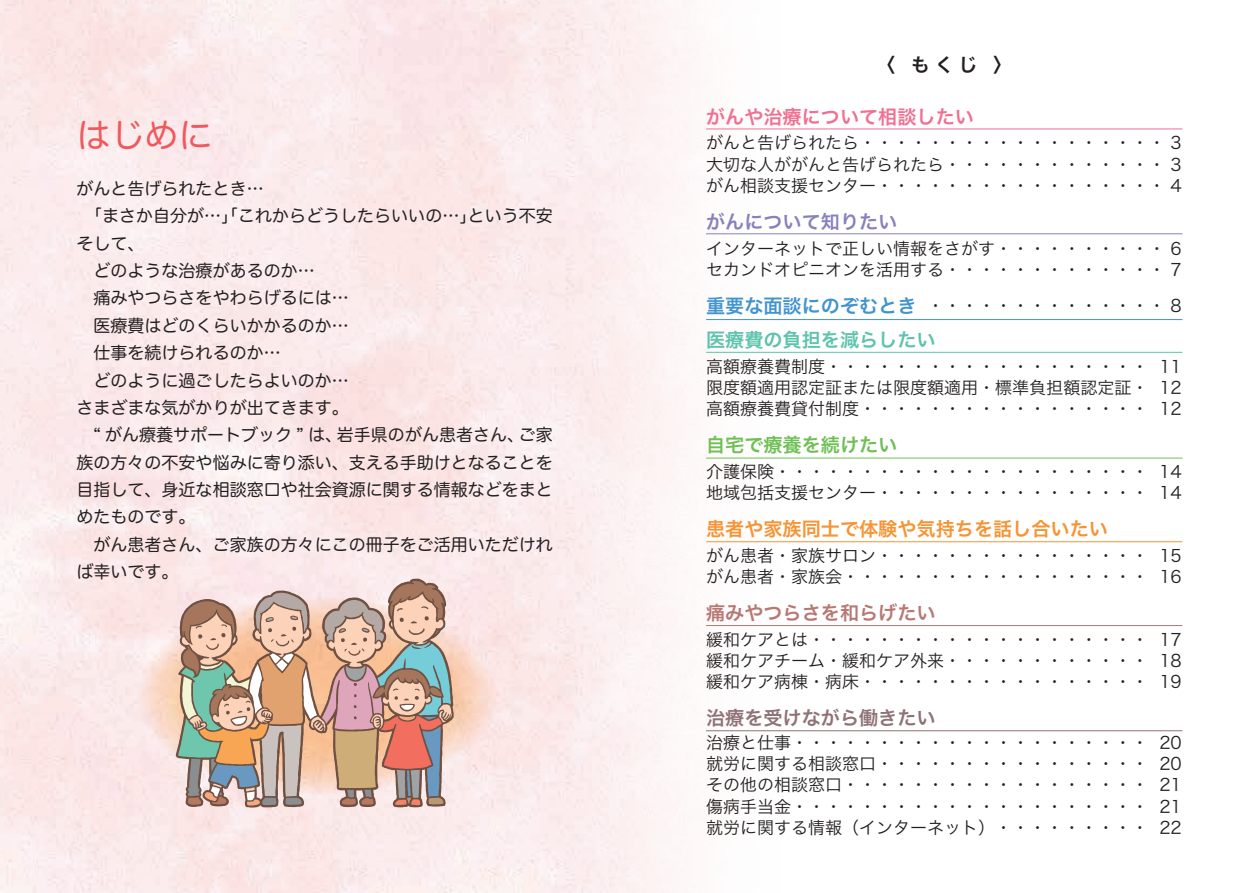
<style>
.page{position:relative;width:1259px;height:893px;background:#fff}
.page>*{position:absolute;margin:0;border:0;box-sizing:border-box;transform-origin:0 0}
.t1{font:34.05px "Hira Maru Pro W4";color:#f0595b}
.t2{font:19.2px "Hiragino Sans W6";color:#f79332}
.t3{font:19.2px "Hiragino Sans W6";color:#f17091}
.t4{font:19.2px "Hiragino Sans W6";color:#5dc3ad}
.t5{font:19.2px "Hiragino Sans W6";color:#b77874}
.t6{font:19.2px "Hiragino Sans W6";color:#8f7276}
.t7{font:19.2px "Hiragino Sans W6";color:#8781bd}
.t8{font:19.2px "Hiragino Sans W6";color:#6fbf54}
.t9{font:19.2px "Hiragino Sans W6";color:#231f20}
.t10{font:16.95px/21.3px "Hiragino Sans W3";color:#231f20;text-align:justify}
.t11{font:16.95px/27.3px "Hira Maru Pro W4";color:#231f20}
.s1{font-family:"Hiragino Sans W6";font-size:19.2px;color:#4194d0}
</style>
<div class="page">
<svg style="left:136px;top:597px;width:361px;height:198px;background:#f9dacb"></svg>
<div style="left:566px;top:0;width:216px;height:893px;background:#fdf6f6"></div>
<svg style="left:176px;top:579px;width:277px;height:228px;background:#ead2cc"></svg>
<svg style="left:178px;top:581px;width:274px;height:225px;background:#c8ab9a"></svg>
<hr style="left:706px;top:129px;width:476px;height:1px;background:#f17091">
<hr style="left:706px;top:233px;width:476px;height:1px;background:#8781bd">
<hr style="left:706px;top:319px;width:476px;height:1px;background:#4194d0">
<hr style="left:706px;top:352px;width:476px;height:1px;background:#5dc3ad">
<hr style="left:706px;top:458px;width:476px;height:1px;background:#6fbf54">
<hr style="left:706px;top:541px;width:476px;height:1px;background:#f79332">
<hr style="left:706px;top:625px;width:476px;height:1px;background:#b77874">
<hr style="left:706px;top:730px;width:476px;height:1px;background:#8f7276">
<h1 class="t1" style="left:77px;top:106px;width:138px">はじめに</h1>
<p class="t11" style="left:77px;top:174px;width:478px">がんと告げられたとき…<br>　「まさか自分が…」「これからどうしたらいいの…」という不安そして、<br>　どのような治療があるのか…<br>　痛みやつらさをやわらげるには…<br>　医療費はどのくらいかかるのか…<br>　仕事を続けられるのか…<br>　どのように過ごしたらよいのか…<br>さまざまな気がかりが出てきます。<br>　“ がん療養サポートブック ” は、岩手県のがん患者さん、ご家族の方々の不安や悩みに寄り添い、支える手助けとなることを目指して、身近な相談窓口や社会資源に関する情報などをまとめたものです。<br>　がん患者さん、ご家族の方々にこの冊子をご活用いただければ幸いです。</p>
<p class="t9" style="left:876px;top:48px;width:137px">〈 もくじ 〉</p>
<p class="t3" style="left:706px;top:99px;width:269px">がんや治療について相談したい</p>
<p class="t10" style="left:706px;top:131px;width:477px">がんと告げられたら・・・・・・・・・・・・・・・・・・ 3大切な人ががんと告げられたら・・・・・・・・・・・・・ 3がん相談支援センター・・・・・・・・・・・・・・・・・ 4</p>
<p class="t7" style="left:706px;top:204px;width:212px">がんについて知りたい　</p>
<p class="t10" style="left:706px;top:236px;width:477px">インターネットで正しい情報をさがす・・・・・・・・・・ 6セカンドオピニオンを活用する・・・・・・・・・・・・・ 7</p>
<p class="t10" style="left:706px;top:294px;width:477px"><span class="s1">重要な面談にのぞむとき</span>・・・・・・・・・・・・・・・ 8</p>
<p class="t4" style="left:706px;top:322px;width:231px">医療費の負担を減らしたい</p>
<p class="t10" style="left:706px;top:354px;width:477px">高額療養費制度・・・・・・・・・・・・・・・・・・・ 11限度額適用認定証または限度額適用・標準負担額認定証・・ 12高額療養費貸付制度・・・・・・・・・・・・・・・・・ 12</p>
<p class="t8" style="left:706px;top:427px;width:193px">自宅で療養を続けたい</p>
<p class="t10" style="left:706px;top:460px;width:477px">介護保険・・・・・・・・・・・・・・・・・・・・・・ 14地域包括支援センター・・・・・・・・・・・・・・・・ 14</p>
<p class="t2" style="left:706px;top:511px;width:403px">患者や家族同士で体験や気持ちを話し合いたい</p>
<p class="t10" style="left:706px;top:544px;width:477px">がん患者・家族サロン・・・・・・・・・・・・・・・・ 15がん患者・家族会・・・・・・・・・・・・・・・・・・ 16</p>
<p class="t5" style="left:706px;top:595px;width:231px">痛みやつらさを和らげたい</p>
<p class="t10" style="left:706px;top:628px;width:477px">緩和ケアとは・・・・・・・・・・・・・・・・・・・・ 17緩和ケアチーム・緩和ケア外来・・・・・・・・・・・・ 18緩和ケア病棟・病床・・・・・・・・・・・・・・・・・ 19</p>
<p class="t6" style="left:706px;top:701px;width:231px">治療を受けながら働きたい</p>
<p class="t10" style="left:706px;top:731px;width:477px">治療と仕事・・・・・・・・・・・・・・・・・・・・・ 20就労に関する相談窓口・・・・・・・・・・・・・・・・ 20その他の相談窓口・・・・・・・・・・・・・・・・・・ 21傷病手当金・・・・・・・・・・・・・・・・・・・・・ 21就労に関する情報（インターネット）・・・・・・・・・ 22</p>
</div>
